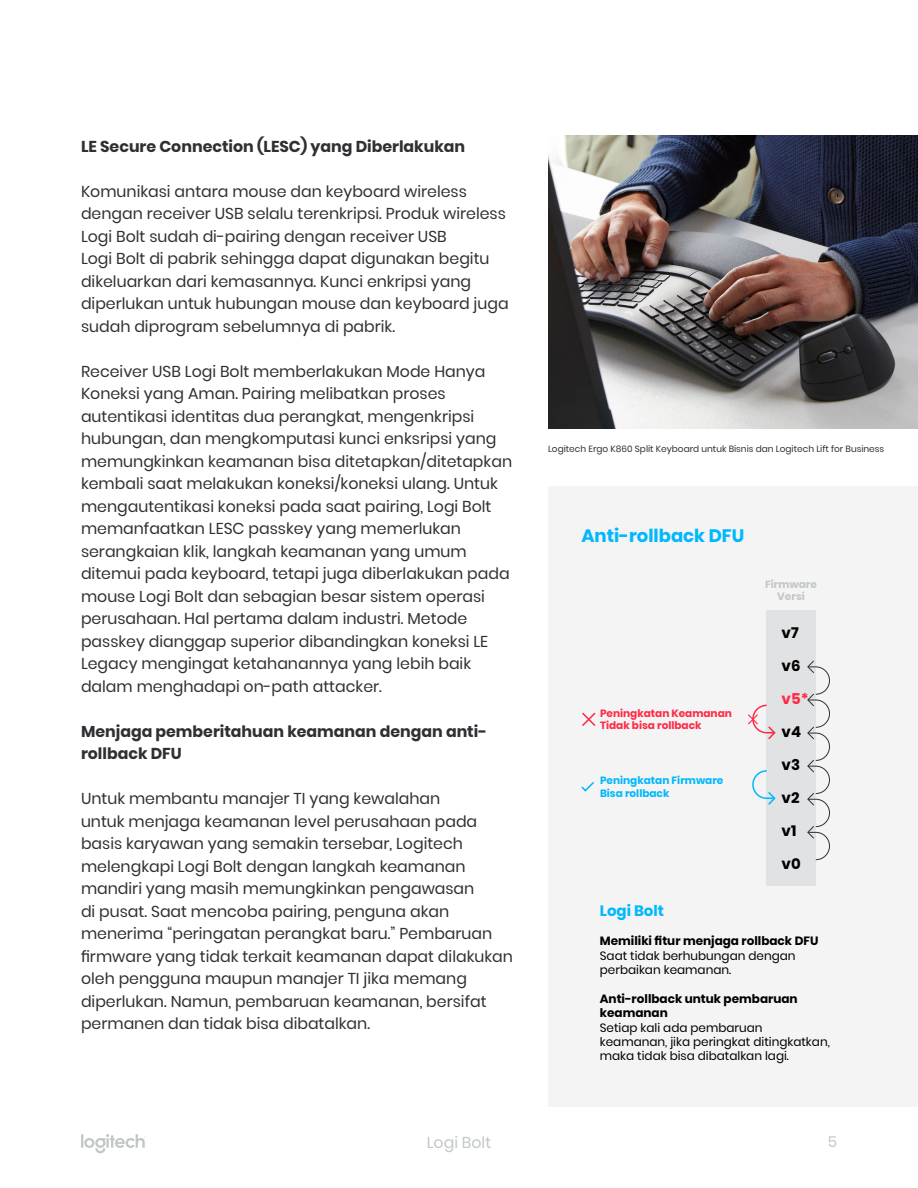
<style>
.page{position:relative;width:918px;height:1188px;background:#fff}
.page>*{position:absolute;margin:0;border:0;box-sizing:border-box;transform-origin:0 0}
.t1{font:700 18px "Poppins";color:#00b8fc}
.t2{font:15.75px/22.5px "Poppins";color:#2e3033}
.t3{font:700 15.75px/22.5px "Poppins";color:#2e3033}
.t4{font:15.75px "Poppins";color:#c2c7c7}
.t5{font:700 15px "Poppins";color:#000}
.t6{font:700 15px "Poppins";color:#00b8fc}
.t7{font:700 15px "Poppins";color:#ff2947}
.t8{font:15px "Poppins";color:#c2c7c7}
.t9{font:12px/14.4px "Poppins";color:#000}
.t10{font:700 12px/14.4px "Poppins";color:#000}
.t11{font:700 10.5px/12.6px "Poppins";color:#ff2947}
.t12{font:700 10.5px/12.6px "Poppins";color:#00b8fc}
.t13{font:700 10.5px/12.6px "Poppins";color:#c2c7c7;text-align:center}
.t14{font:9px "Poppins";color:#2e3033}
</style>
<div class="page">
<svg style="left:81px;top:1134px;width:65px;height:19px"></svg>
<div style="left:548px;top:486px;width:370px;height:621px;background:#f4f4f4"></div>
<div style="left:767px;top:610px;width:49px;height:276px;background:#e1e2e3"></div>
<svg style="left:752px;top:769px;width:24px;height:37px"></svg>
<svg style="left:807px;top:660px;width:23px;height:200px"></svg>
<svg style="left:582px;top:712px;width:14px;height:14px"></svg>
<svg style="left:581px;top:782px;width:13px;height:10px"></svg>
<svg style="left:748px;top:704px;width:28px;height:37px"></svg>
<img style="left:548px;top:135px;width:370px;height:294px">
<p class="t3" style="left:81px;top:135px;width:386px">LE Secure Connection (LESC) yang Diberlakukan</p>
<p class="t2" style="left:81px;top:180px;width:429px">Komunikasi antara mouse dan keyboard wireless dengan receiver USB selalu terenkripsi. Produk wireless Logi Bolt sudah di-pairing dengan receiver USB<br>Logi Bolt di pabrik sehingga dapat digunakan begitu dikeluarkan dari kemasannya. Kunci enkripsi yang diperlukan untuk hubungan mouse dan keyboard juga sudah diprogram sebelumnya di pabrik.</p>
<p class="t2" style="left:81px;top:360px;width:433px">Receiver USB Logi Bolt memberlakukan Mode Hanya Koneksi yang Aman. Pairing melibatkan proses autentikasi identitas dua perangkat, mengenkripsi hubungan, dan mengkomputasi kunci enksripsi yang memungkinkan keamanan bisa ditetapkan/ditetapkan kembali saat melakukan koneksi/koneksi ulang. Untuk mengautentikasi koneksi pada saat pairing, Logi Bolt memanfaatkan LESC passkey yang memerlukan serangkaian klik, langkah keamanan yang umum ditemui pada keyboard, tetapi juga diberlakukan pada mouse Logi Bolt dan sebagian besar sistem operasi perusahaan. Hal pertama dalam industri. Metode passkey dianggap superior dibandingkan koneksi LE Legacy mengingat ketahanannya yang lebih baik dalam menghadapi on-path attacker.</p>
<p class="t3" style="left:81px;top:720px;width:407px">Menjaga pemberitahuan keamanan dengan anti&shy;rollback DFU</p>
<p class="t2" style="left:81px;top:787px;width:434px">Untuk membantu manajer TI yang kewalahan<br>untuk menjaga keamanan level perusahaan pada basis karyawan yang semakin tersebar, Logitech melengkapi Logi Bolt dengan langkah keamanan mandiri yang masih memungkinkan pengawasan<br>di pusat. Saat mencoba pairing, penguna akan menerima “peringatan perangkat baru.” Pembaruan firmware yang tidak terkait keamanan dapat dilakukan oleh pengguna maupun manajer TI jika memang diperlukan. Namun, pembaruan keamanan, bersifat permanen dan tidak bisa dibatalkan.</p>
<p class="t14" style="left:548px;top:444px;width:338px">Logitech Ergo K860 Split Keyboard untuk Bisnis dan Logitech Lift for Business</p>
<p class="t1" style="left:581px;top:525px;width:165px">Anti-rollback DFU</p>
<p class="t11" style="left:600px;top:707px;width:133px">Peningkatan Keamanan<br>Tidak bisa rollback</p>
<p class="t12" style="left:600px;top:774px;width:125px">Peningkatan Firmware<br>Bisa rollback</p>
<p class="t13" style="left:765px;top:578px;width:53px">Firmware<br>Versi</p>
<p class="t5" style="left:782px;top:624px;width:19px">v7</p>
<p class="t5" style="left:782px;top:657px;width:20px">v6</p>
<p class="t7" style="left:782px;top:690px;width:29px">v5*</p>
<p class="t5" style="left:782px;top:723px;width:21px">v4</p>
<p class="t5" style="left:782px;top:756px;width:20px">v3</p>
<p class="t5" style="left:782px;top:789px;width:19px">v2</p>
<p class="t5" style="left:782px;top:822px;width:16px">v1</p>
<p class="t5" style="left:782px;top:855px;width:21px">v0</p>
<p class="t6" style="left:600px;top:902px;width:66px">Logi Bolt</p>
<p class="t10" style="left:600px;top:934px;width:220px">Memiliki fitur menjaga rollback DFU</p>
<p class="t9" style="left:600px;top:948px;width:197px">Saat tidak berhubungan dengan perbaikan keamanan.</p>
<p class="t10" style="left:600px;top:991px;width:199px">Anti-rollback untuk pembaruan keamanan</p>
<p class="t9" style="left:600px;top:1020px;width:231px">Setiap kali ada pembaruan keamanan, jika peringkat ditingkatkan, maka tidak bisa dibatalkan lagi.</p>
<p class="t4" style="left:427px;top:1134px;width:66px">Logi Bolt</p>
<p class="t8" style="left:828px;top:1134px;width:11px">5</p>
</div>
